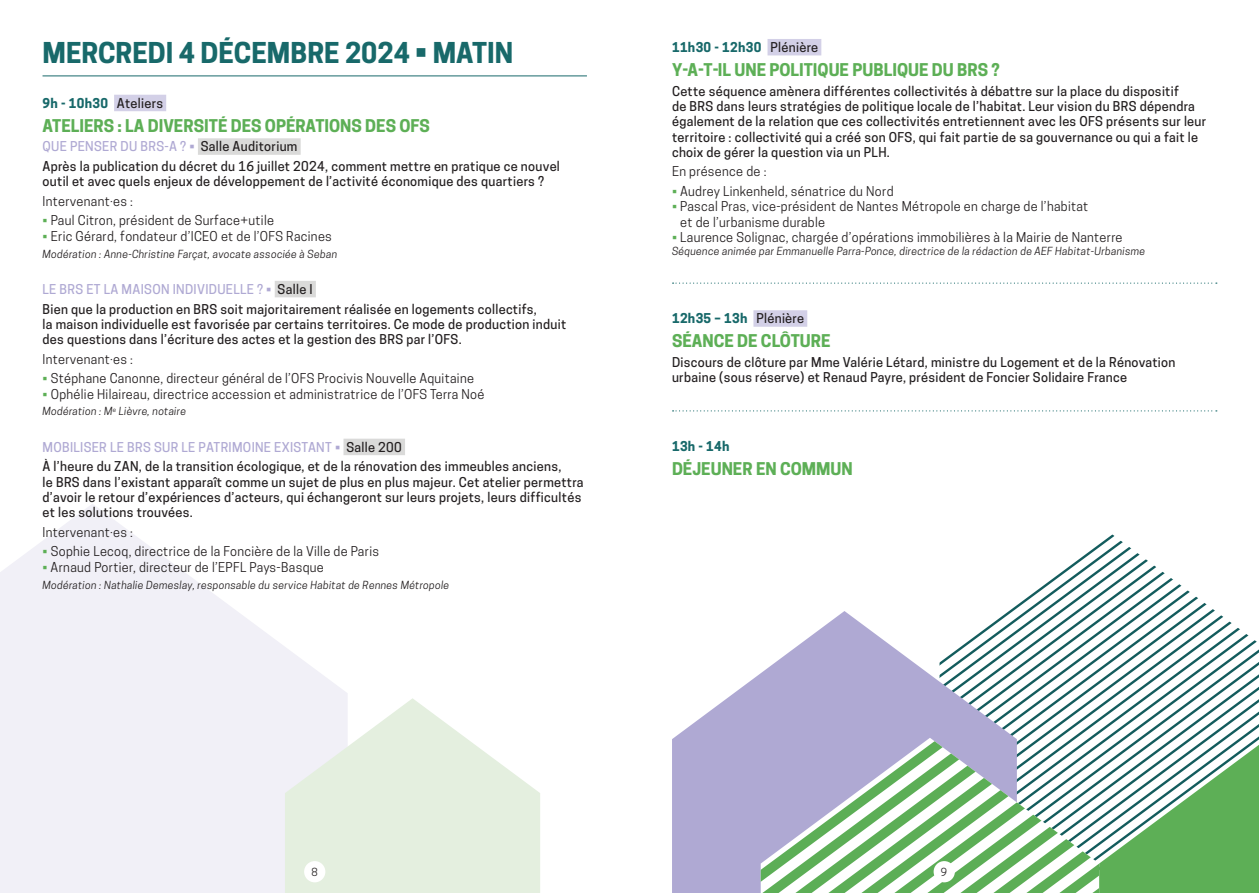
<style>
.page{position:relative;width:1259px;height:893px;background:#fff}
.page>*{position:absolute;margin:0;border:0;box-sizing:border-box;transform-origin:0 0}
.t1{font:700 27px "Cooper Hewitt";color:#18696a}
.t2{font:700 16.5px "Cooper Hewitt";color:#5daf56}
.t3{font:500 12.75px/15.3px "Cooper Hewitt";letter-spacing:.025em;color:#231f20}
.t4{font:12.75px/15.3px "Cooper Hewitt";letter-spacing:.025em;color:#231f20}
.t5{font:700 12.75px "Cooper Hewitt";letter-spacing:.025em;color:#18696a}
.t6{font:italic 10.5px "Cooper Hewitt";letter-spacing:.025em;color:#231f20}
.t7{font:10.5px "Cooper Hewitt";color:#231f20}
.s1{font-weight:500;color:#231f20}
.s2{color:#afa9d3}
.s3{color:#5daf56}
</style>
<div class="page">
<svg style="left:0;top:504px;width:348px;height:389px;fill:#f1f0f7"></svg>
<svg style="left:285px;top:698px;width:255px;height:195px;fill:#e4efdf"></svg>
<hr style="left:43px;top:76px;width:544px;height:1px;background:#18696a">
<div style="left:114px;top:95px;width:52px;height:16px;background:#d3d0e7"></div>
<div style="left:198px;top:138px;width:103px;height:17px;background:#dadad9"></div>
<div style="left:275px;top:281px;width:41px;height:16px;background:#dadad9"></div>
<div style="left:343px;top:439px;width:62px;height:16px;background:#dadad9"></div>
<svg style="left:1043px;top:578px;width:139px;height:8px"></svg>
<svg style="left:1033px;top:586px;width:157px;height:7px"></svg>
<svg style="left:1009px;top:593px;width:189px;height:18px"></svg>
<svg style="left:1011px;top:600px;width:196px;height:133px"></svg>
<svg style="left:1018px;top:607px;width:197px;height:131px"></svg>
<svg style="left:1025px;top:615px;width:205px;height:123px"></svg>
<svg style="left:1032px;top:622px;width:227px;height:116px"></svg>
<svg style="left:672px;top:611px;width:345px;height:282px;fill:#afa9d3"></svg>
<svg style="left:760px;top:738px;width:499px;height:155px"></svg>
<div style="left:767px;top:39px;width:54px;height:16px;background:#d3d0e7"></div>
<svg style="left:672px;top:283px;width:545px;height:1px"></svg>
<div style="left:753px;top:310px;width:54px;height:17px;background:#d3d0e7"></div>
<svg style="left:672px;top:410px;width:545px;height:1px"></svg>
<div style="left:304px;top:861px;width:21px;height:21px;background:#fff;border-radius:50%"></div>
<div style="left:933px;top:861px;width:22px;height:21px;background:#fff;border-radius:50%"></div>
<h1 class="t1" style="left:43px;top:37px;width:472px">MERCREDI 4 DÉCEMBRE 2024 • MATIN</h1>
<p class="t5" style="left:43px;top:95px;width:122px">9h - 10h30 <span class="s1">Ateliers</span></p>
<p class="t2" style="left:43px;top:116px;width:389px">ATELIERS : LA DIVERSITÉ DES OPÉRATIONS DES OFS</p>
<p class="t3" style="left:43px;top:137px;width:519px;line-height:19.5px"><span class="s2">QUE PENSER DU BRS-A ? •</span> Salle Auditorium<br>Après la publication du décret du 16 juillet 2024, comment mettre en pratique ce nouvel</p>
<p class="t3" style="left:43px;top:174px;width:503px">outil et avec quels enjeux de développement de l’activité économique des quartiers ?</p>
<p class="t4" style="left:43px;top:193px;width:92px">Intervenant·es :</p>
<p class="t4" style="left:43px;top:213px;width:233px"><span class="s3">•</span> Paul Citron, président de Surface+utile</p>
<p class="t4" style="left:43px;top:228px;width:291px"><span class="s3">•</span> Eric Gérard, fondateur d’ICEO et de l’OFS Racines</p>
<p class="t6" style="left:43px;top:247px;width:296px">Modération : Anne-Christine Farçat, avocate associée à Seban</p>
<p class="t3" style="left:43px;top:279px;width:496px;line-height:19.5px"><span class="s2">LE BRS ET LA MAISON INDIVIDUELLE ? •</span> Salle I<br>Bien que la production en BRS soit majoritairement réalisée en logements collectifs,</p>
<p class="t3" style="left:43px;top:316px;width:525px">la maison individuelle est favorisée par certains territoires. Ce mode de production induit des questions dans l’écriture des actes et la gestion des BRS par l’OFS.</p>
<p class="t4" style="left:43px;top:351px;width:92px">Intervenant·es :</p>
<p class="t4" style="left:43px;top:371px;width:433px"><span class="s3">•</span> Stéphane Canonne, directeur général de l’OFS Procivis Nouvelle Aquitaine</p>
<p class="t4" style="left:43px;top:386px;width:443px"><span class="s3">•</span> Ophélie Hilaireau, directrice accession et administratrice de l’OFS Terra Noé</p>
<p class="t6" style="left:43px;top:405px;width:145px">Modération : M<sup>e</sup> Lièvre, notaire</p>
<p class="t3" style="left:43px;top:437px;width:520px;line-height:19.5px"><span class="s2">MOBILISER LE BRS SUR LE PATRIMOINE EXISTANT •</span> Salle 200<br>À l’heure du ZAN, de la transition écologique, et de la rénovation des immeubles anciens,</p>
<p class="t3" style="left:43px;top:474px;width:542px">le BRS dans l’existant apparaît comme un sujet de plus en plus majeur. Cet atelier permettra d’avoir le retour d’expériences d’acteurs, qui échangeront sur leurs projets, leurs difficultés et les solutions trouvées.</p>
<p class="t4" style="left:43px;top:524px;width:92px">Intervenant·es :</p>
<p class="t4" style="left:43px;top:544px;width:338px"><span class="s3">•</span> Sophie Lecoq, directrice de la Foncière de la Ville de Paris</p>
<p class="t4" style="left:43px;top:559px;width:283px"><span class="s3">•</span> Arnaud Portier, directeur de l’EPFL Pays-Basque</p>
<p class="t6" style="left:43px;top:578px;width:408px">Modération : Nathalie Demeslay, responsable du service Habitat de Rennes Métropole</p>
<p class="t5" style="left:672px;top:40px;width:148px">11h30 - 12h30 <span class="s1">Plénière</span></p>
<p class="t2" style="left:672px;top:60px;width:329px">Y-A-T-IL UNE POLITIQUE PUBLIQUE DU BRS ?</p>
<p class="t3" style="left:672px;top:83px;width:536px">Cette séquence amènera différentes collectivités à débattre sur la place du dispositif<br>de BRS dans leurs stratégies de politique locale de l’habitat. Leur vision du BRS dépendra également de la relation que ces collectivités entretiennent avec les OFS présents sur leur territoire : collectivité qui a créé son OFS, qui fait partie de sa gouvernance ou qui a fait le choix de gérer la question via un PLH.</p>
<p class="t4" style="left:672px;top:164px;width:96px">En présence de :</p>
<p class="t4" style="left:672px;top:184px;width:223px"><span class="s3">•</span> Audrey Linkenheld, sénatrice du Nord</p>
<p class="t4" style="left:680px;top:199px;width:409px;text-indent:-8px"><span class="s3">•</span> Pascal Pras, vice-président de Nantes Métropole en charge de l’habitat et de l’urbanisme durable</p>
<p class="t4" style="left:672px;top:229px;width:452px"><span class="s3">•</span> Laurence Solignac, chargée d’opérations immobilières à la Mairie de Nanterre</p>
<p class="t6" style="left:672px;top:244px;width:475px">Séquence animée par Emmanuelle Parra-Ponce, directrice de la rédaction de AEF Habitat-Urbanisme</p>
<p class="t5" style="left:672px;top:311px;width:134px">12h35 – 13h <span class="s1">Plénière</span></p>
<p class="t2" style="left:672px;top:331px;width:160px">SÉANCE DE CLÔTURE</p>
<p class="t3" style="left:672px;top:355px;width:505px">Discours de clôture par Mme Valérie Létard, ministre du Logement et de la Rénovation urbaine (sous réserve) et Renaud Payre, président de Foncier Solidaire France</p>
<p class="t5" style="left:672px;top:439px;width:59px">13h - 14h</p>
<p class="t2" style="left:672px;top:459px;width:182px">DÉJEUNER EN COMMUN</p>
<p class="t7" style="left:311px;top:865px;width:8px">8</p>
<p class="t7" style="left:941px;top:865px;width:8px">9</p>
</div>
